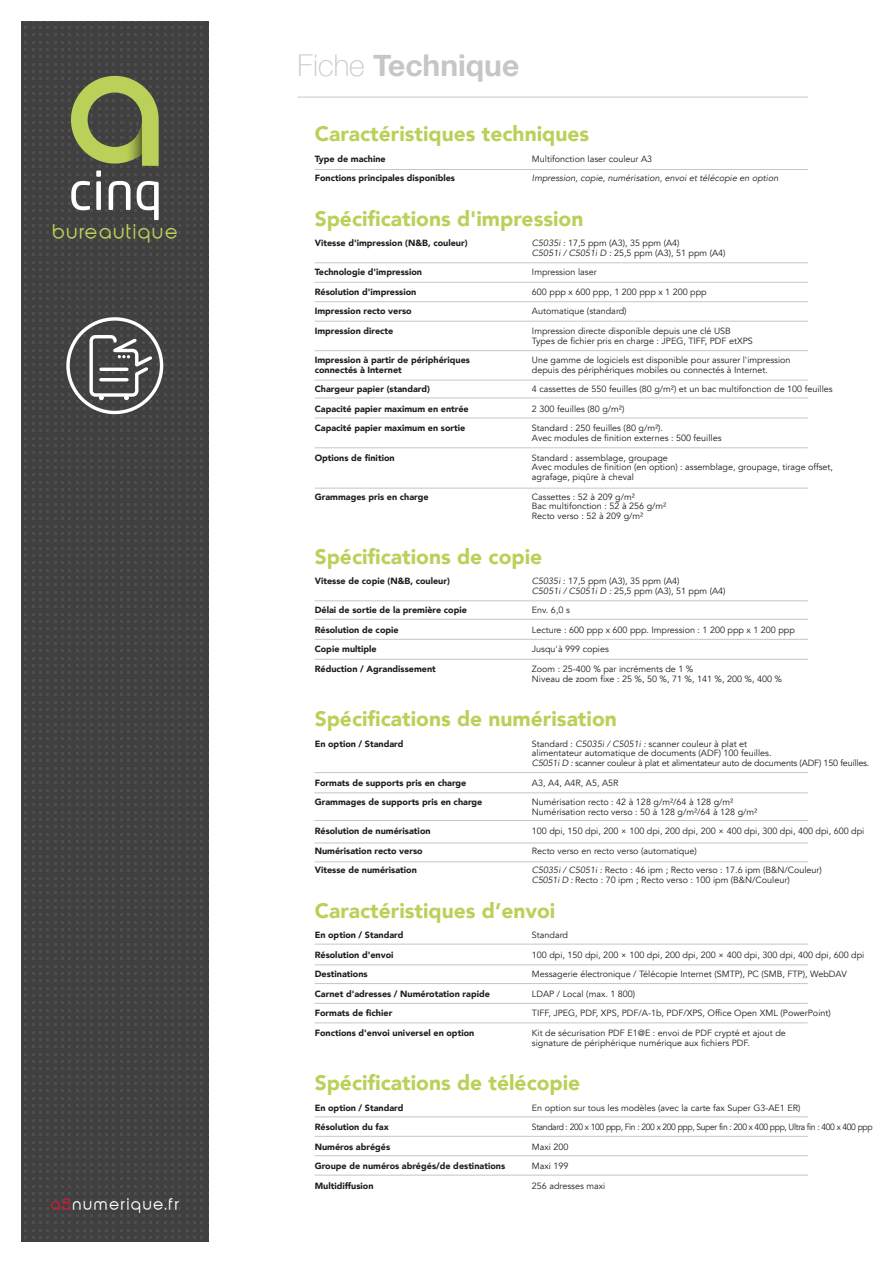
<style>
.page{position:relative;width:893px;height:1263px;background:#fff}
.page>*{position:absolute;margin:0;border:0;box-sizing:border-box;transform-origin:0 0}
.t1{font:700 30px "Helvetica Neue";color:#c6c6c6}
.t2{font:900 21px "Avenir";color:#b9d159}
.t3{font:18.75px "Abeatby Kai";letter-spacing:.095em;color:#b9d159}
.t4{font:15px "Abeatby Kai";letter-spacing:.12em;color:#fff}
.t5{font:9px/9.8px "Avenir";color:#1d1d1b}
.t6{font:900 9px "Avenir";color:#1d1d1b}
.t7{font:9px "Avenir";letter-spacing:-.04em;color:#1d1d1b;scale:.95 1}
.t8{font:italic 9px "Avenir";color:#1d1d1b}
.s1{color:#de1733}
.s2{font-weight:100}
.s3{font-style:italic}
</style>
<div class="page">
<div style="left:21px;top:21px;width:187px;height:1221px;background:linear-gradient(to right,#434343,#434343)"></div>
<hr style="left:298px;top:97px;width:510px;height:1px;background:#c6c6c6">
<hr style="left:315px;top:169px;width:493px;height:1px;background:#c6c6c6">
<hr style="left:315px;top:263px;width:493px;height:1px;background:#c6c6c6">
<hr style="left:315px;top:282px;width:493px;height:1px;background:#c6c6c6">
<hr style="left:315px;top:301px;width:493px;height:1px;background:#c6c6c6">
<hr style="left:315px;top:321px;width:493px;height:1px;background:#c6c6c6">
<hr style="left:315px;top:350px;width:493px;height:1px;background:#c6c6c6">
<hr style="left:315px;top:380px;width:493px;height:1px;background:#c6c6c6">
<hr style="left:315px;top:398px;width:493px;height:1px;background:#c6c6c6">
<hr style="left:315px;top:418px;width:493px;height:1px;background:#c6c6c6">
<hr style="left:315px;top:447px;width:493px;height:1px;background:#c6c6c6">
<hr style="left:315px;top:488px;width:493px;height:1px;background:#c6c6c6">
<hr style="left:315px;top:600px;width:493px;height:1px;background:#c6c6c6">
<hr style="left:315px;top:619px;width:493px;height:1px;background:#c6c6c6">
<hr style="left:315px;top:639px;width:493px;height:1px;background:#c6c6c6">
<hr style="left:315px;top:659px;width:493px;height:1px;background:#c6c6c6">
<hr style="left:315px;top:772px;width:493px;height:1px;background:#c6c6c6">
<hr style="left:315px;top:792px;width:493px;height:1px;background:#c6c6c6">
<hr style="left:315px;top:820px;width:493px;height:1px;background:#c6c6c6">
<hr style="left:315px;top:843px;width:493px;height:1px;background:#c6c6c6">
<hr style="left:315px;top:861px;width:493px;height:1px;background:#c6c6c6">
<hr style="left:315px;top:944px;width:493px;height:1px;background:#c6c6c6">
<hr style="left:315px;top:964px;width:493px;height:1px;background:#c6c6c6">
<hr style="left:315px;top:983px;width:493px;height:1px;background:#c6c6c6">
<hr style="left:315px;top:1003px;width:493px;height:1px;background:#c6c6c6">
<hr style="left:315px;top:1022px;width:493px;height:1px;background:#c6c6c6">
<hr style="left:315px;top:1116px;width:493px;height:1px;background:#c6c6c6">
<hr style="left:315px;top:1136px;width:493px;height:1px;background:#c6c6c6">
<hr style="left:315px;top:1155px;width:493px;height:1px;background:#c6c6c6">
<hr style="left:315px;top:1175px;width:493px;height:1px;background:#c6c6c6">
<svg style="left:71px;top:76px;width:88px;height:144px;background:#777e58"></svg>
<svg style="left:88px;top:333px;width:67px;height:67px"></svg>
<div style="left:66px;top:317px;width:97px;height:97px;border:3px solid #fff;border-radius:50%"></div>
<h3 class="t3" style="left:53px;top:224px;width:126px">bureautique</h3>
<h3 class="t4" style="left:51px;top:1197px;width:130px"><span class="s1">a5</span>numerique.fr</h3>
<h1 class="t1" style="left:298px;top:42px;width:223px"><span class="s2">Fiche</span> Technique</h1>
<h2 class="t2" style="left:315px;top:116px;width:276px">Caractéristiques techniques</h2>
<p class="t6" style="left:315px;top:151px;width:73px">Type de machine</p>
<p class="t5" style="left:532px;top:154px;width:122px">Multifonction laser couleur A3</p>
<p class="t6" style="left:315px;top:170px;width:142px">Fonctions principales disponibles</p>
<p class="t8" style="left:532px;top:173px;width:248px">Impression, copie, numérisation, envoi et télécopie en option</p>
<h2 class="t2" style="left:315px;top:201px;width:270px">Spécifications d'impression</h2>
<p class="t6" style="left:315px;top:235px;width:154px">Vitesse d'impression (N&amp;B, couleur)</p>
<p class="t5" style="left:532px;top:238px;width:195px"><span class="s3">C5035i :</span> 17,5 ppm (A3), 35 ppm (A4)<br><span class="s3">C5051i / C5051i D :</span> 25,5 ppm (A3), 51 ppm (A4)</p>
<p class="t6" style="left:315px;top:265px;width:109px">Technologie d'impression</p>
<p class="t5" style="left:532px;top:268px;width:66px">Impression laser</p>
<p class="t6" style="left:315px;top:284px;width:103px">Résolution d'impression</p>
<p class="t5" style="left:532px;top:287px;width:176px">600 ppp x 600 ppp, 1 200 ppp x 1 200 ppp</p>
<p class="t6" style="left:315px;top:304px;width:99px">Impression recto verso</p>
<p class="t5" style="left:532px;top:307px;width:96px">Automatique (standard)</p>
<p class="t6" style="left:315px;top:323px;width:80px">Impression directe</p>
<p class="t5" style="left:532px;top:326px;width:222px">Impression directe disponible depuis une clé USB<br>Types de fichier pris en charge : JPEG, TIFF, PDF etXPS</p>
<p class="t6" style="left:315px;top:352px;width:157px">Impression à partir de périphériques</p>
<p class="t5" style="left:532px;top:355px;width:260px">Une gamme de logiciels est disponible pour assurer l'impression</p>
<p class="t6" style="left:315px;top:362px;width:89px">connectés à Internet</p>
<p class="t5" style="left:532px;top:365px;width:238px">depuis des périphériques mobiles ou connectés à Internet.</p>
<p class="t6" style="left:315px;top:382px;width:117px">Chargeur papier (standard)</p>
<p class="t5" style="left:532px;top:385px;width:302px">4 cassettes de 550 feuilles (80 g/m²) et un bac multifonction de 100 feuilles</p>
<p class="t6" style="left:315px;top:401px;width:155px">Capacité papier maximum en entrée</p>
<p class="t5" style="left:532px;top:404px;width:94px">2 300 feuilles (80 g/m²)</p>
<p class="t6" style="left:315px;top:421px;width:152px">Capacité papier maximum en sortie</p>
<p class="t5" style="left:532px;top:424px;width:191px">Standard : 250 feuilles (80 g/m²).<br>Avec modules de finition externes : 500 feuilles</p>
<p class="t6" style="left:315px;top:450px;width:81px">Options de finition</p>
<p class="t5" style="left:532px;top:453px;width:303px">Standard : assemblage, groupage<br>Avec modules de finition (en option) : assemblage, groupage, tirage offset, agrafage, piqûre à cheval</p>
<p class="t6" style="left:315px;top:489px;width:115px">Grammages pris en charge</p>
<p class="t5" style="left:532px;top:492px;width:136px">Cassettes : 52 à 209 g/m²<br>Bac multifonction : 52 à 256 g/m²<br>Recto verso : 52 à 209 g/m²</p>
<h2 class="t2" style="left:315px;top:539px;width:229px">Spécifications de copie</h2>
<p class="t6" style="left:315px;top:573px;width:137px">Vitesse de copie (N&amp;B, couleur)</p>
<p class="t5" style="left:532px;top:576px;width:195px"><span class="s3">C5035i :</span> 17,5 ppm (A3), 35 ppm (A4)<br><span class="s3">C5051i / C5051i D :</span> 25,5 ppm (A3), 51 ppm (A4)</p>
<p class="t6" style="left:315px;top:602px;width:154px">Délai de sortie de la première copie</p>
<p class="t5" style="left:532px;top:606px;width:39px">Env. 6,0 s</p>
<p class="t6" style="left:315px;top:622px;width:85px">Résolution de copie</p>
<p class="t5" style="left:532px;top:625px;width:264px">Lecture : 600 ppp x 600 ppp. Impression : 1 200 ppp x 1 200 ppp</p>
<p class="t6" style="left:315px;top:641px;width:64px">Copie multiple</p>
<p class="t5" style="left:532px;top:645px;width:78px">Jusqu'à 999 copies</p>
<p class="t6" style="left:315px;top:661px;width:123px">Réduction / Agrandissement</p>
<p class="t5" style="left:532px;top:664px;width:252px">Zoom : 25-400 % par incréments de 1 %<br>Niveau de zoom fixe : 25 %, 50 %, 71 %, 141 %, 200 %, 400 %</p>
<h2 class="t2" style="left:315px;top:701px;width:304px">Spécifications de numérisation</h2>
<p class="t6" style="left:315px;top:736px;width:90px">En option / Standard</p>
<p class="t5" style="left:532px;top:739px;width:339px">Standard : <span class="s3">C5035i / C5051i :</span> scanner couleur à plat et<br>alimentateur automatique de documents (ADF) 100 feuilles.<br><span class="s3">C5051i D :</span> scanner couleur à plat et alimentateur auto de documents (ADF) 150 feuilles.</p>
<p class="t6" style="left:315px;top:775px;width:153px">Formats de supports pris en charge</p>
<p class="t5" style="left:532px;top:778px;width:88px">A3, A4, A4R, A5, A5R</p>
<p class="t6" style="left:315px;top:794px;width:169px">Grammages de supports pris en charge</p>
<p class="t5" style="left:532px;top:797px;width:227px">Numérisation recto : 42 à 128 g/m²/64 à 128 g/m²<br>Numérisation recto verso : 50 à 128 g/m²/64 à 128 g/m²</p>
<p class="t6" style="left:315px;top:823px;width:117px">Résolution de numérisation</p>
<p class="t5" style="left:532px;top:826px;width:334px">100 dpi, 150 dpi, 200 × 100 dpi, 200 dpi, 200 × 400 dpi, 300 dpi, 400 dpi, 600 dpi</p>
<p class="t6" style="left:315px;top:843px;width:110px">Numérisation recto verso</p>
<p class="t5" style="left:532px;top:846px;width:166px">Recto verso en recto verso (automatique)</p>
<p class="t6" style="left:315px;top:862px;width:104px">Vitesse de numérisation</p>
<p class="t5" style="left:532px;top:865px;width:291px"><span class="s3">C5035i / C5051i :</span> Recto : 46 ipm ; Recto verso : 17.6 ipm (B&amp;N/Couleur)<br><span class="s3">C5051i D :</span> Recto : 70 ipm ; Recto verso : 100 ipm (B&amp;N/Couleur)</p>
<h2 class="t2" style="left:315px;top:893px;width:242px">Caractéristiques d’envoi</h2>
<p class="t6" style="left:315px;top:927px;width:90px">En option / Standard</p>
<p class="t5" style="left:532px;top:930px;width:38px">Standard</p>
<p class="t6" style="left:315px;top:947px;width:80px">Résolution d'envoi</p>
<p class="t5" style="left:532px;top:950px;width:334px">100 dpi, 150 dpi, 200 × 100 dpi, 200 dpi, 200 × 400 dpi, 300 dpi, 400 dpi, 600 dpi</p>
<p class="t6" style="left:315px;top:966px;width:54px">Destinations</p>
<p class="t5" style="left:532px;top:969px;width:316px">Messagerie électronique / Télécopie Internet (SMTP), PC (SMB, FTP), WebDAV</p>
<p class="t6" style="left:315px;top:986px;width:177px">Carnet d'adresses / Numérotation rapide</p>
<p class="t5" style="left:532px;top:989px;width:105px">LDAP / Local (max. 1 800)</p>
<p class="t6" style="left:315px;top:1005px;width:79px">Formats de fichier</p>
<p class="t5" style="left:532px;top:1008px;width:300px">TIFF, JPEG, PDF, XPS, PDF/A-1b, PDF/XPS, Office Open XML (PowerPoint)</p>
<p class="t6" style="left:315px;top:1025px;width:161px">Fonctions d'envoi universel en option</p>
<p class="t5" style="left:532px;top:1028px;width:255px">Kit de sécurisation PDF E1@E : envoi de PDF crypté et ajout de signature de périphérique numérique aux fichiers PDF.</p>
<h2 class="t2" style="left:315px;top:1065px;width:267px">Spécifications de télécopie</h2>
<p class="t6" style="left:315px;top:1100px;width:90px">En option / Standard</p>
<p class="t5" style="left:532px;top:1103px;width:270px">En option sur tous les modèles (avec la carte fax Super G3-AE1 ER)</p>
<p class="t6" style="left:315px;top:1119px;width:76px">Résolution du fax</p>
<p class="t7" style="left:532px;top:1121px;width:360px">Standard : 200 x 100 ppp, Fin : 200 x 200 ppp, Super fin : 200 x 400 ppp, Ultra fin : 400 x 400 ppp</p>
<p class="t6" style="left:315px;top:1139px;width:77px">Numéros abrégés</p>
<p class="t5" style="left:532px;top:1142px;width:38px">Maxi 200</p>
<p class="t6" style="left:315px;top:1158px;width:192px">Groupe de numéros abrégés/de destinations</p>
<p class="t5" style="left:532px;top:1161px;width:38px">Maxi 199</p>
<p class="t6" style="left:315px;top:1178px;width:60px">Multidiffusion</p>
<p class="t5" style="left:532px;top:1181px;width:75px">256 adresses maxi</p>
</div>
